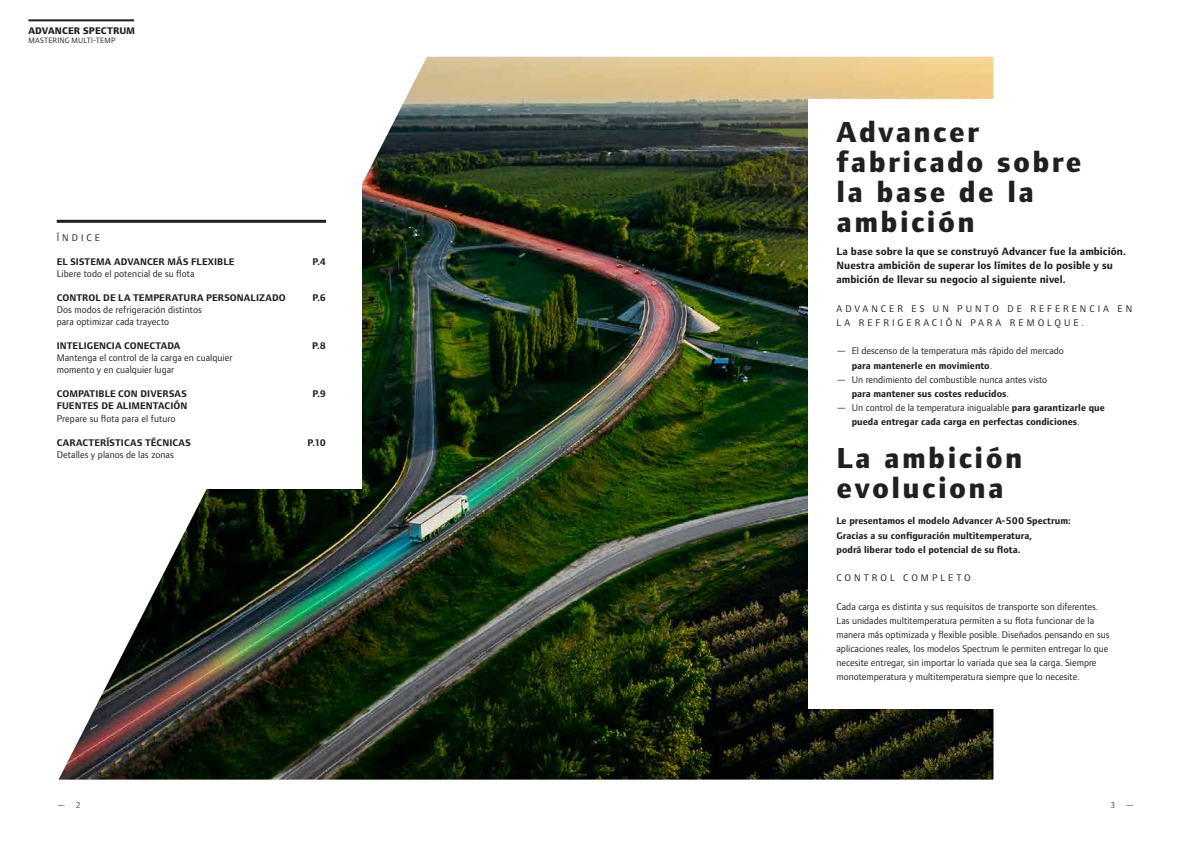
<style>
.page{position:relative;width:1191px;height:842px;background:#fff}
.page>*{position:absolute;margin:0;border:0;box-sizing:border-box;transform-origin:0 0}
.t1{font:800 30px/30px "Foundry Form Sans";letter-spacing:.08em;color:#231f20}
.t2{font:700 11px/14px "Foundry Form Sans";color:#231f20}
.t3{font:10px/14.2px "Foundry Form Sans";color:#231f20}
.t4{font:700 10px/14.2px "Foundry Form Sans";color:#231f20}
.t5{font:10px/14.2px "Foundry Form Sans";letter-spacing:.3em;color:#231f20}
.t6{font:800 10px "Foundry Form Sans";letter-spacing:.01em;color:#231f20}
.t7{font:9px "Foundry Form Sans";color:#4d4d4f}
.t8{font:8px "Foundry Form Sans";letter-spacing:.02em;color:#231f20}
.s1{font-weight:700}
.s2{font-weight:400}
</style>
<div class="page">
<hr style="left:28px;top:19px;width:106px;height:2px;background:#231f20">
<img style="left:59px;top:57px;width:934px;height:723px">
<div style="left:0;top:184px;width:361px;height:305px;background:#fff"></div>
<hr style="left:57px;top:220px;width:269px;height:3px;background:#231f20">
<div style="left:808px;top:99px;width:326px;height:610px;background:#fff"></div>
<p class="t6" style="left:28px;top:25px;width:108px">ADVANCER SPECTRUM</p>
<p class="t8" style="left:28px;top:35px;width:89px">MASTERING MULTI-TEMP</p>
<p class="t3" style="left:57px;top:231px;width:45px">ÍNDICE</p>
<p class="t4" style="left:57px;top:255px;width:179px">EL SISTEMA ADVANCER MÁS FLEXIBLE</p>
<p class="t4" style="left:312px;top:255px;width:15px">P.4</p>
<p class="t3" style="left:57px;top:267px;width:139px">Libere todo el potencial de su flota</p>
<p class="t4" style="left:57px;top:291px;width:230px">CONTROL DE LA TEMPERATURA PERSONALIZADO</p>
<p class="t4" style="left:312px;top:291px;width:15px">P.6</p>
<p class="t3" style="left:57px;top:304px;width:147px;line-height:12px">Dos modos de refrigeración distintos para optimizar cada trayecto</p>
<p class="t4" style="left:57px;top:339px;width:125px">INTELIGENCIA CONECTADA</p>
<p class="t4" style="left:312px;top:339px;width:15px">P.8</p>
<p class="t3" style="left:57px;top:352px;width:177px;line-height:12px">Mantenga el control de la carga en cualquier momento y en cualquier lugar</p>
<p class="t4" style="left:57px;top:387px;width:132px">COMPATIBLE CON DIVERSAS</p>
<p class="t4" style="left:312px;top:387px;width:15px">P.9</p>
<p class="t4" style="left:57px;top:399px;width:132px">FUENTES DE ALIMENTACIÓN</p>
<p class="t3" style="left:57px;top:411px;width:120px">Prepare su flota para el futuro</p>
<p class="t4" style="left:57px;top:435px;width:136px">CARACTERÍSTICAS TÉCNICAS</p>
<p class="t4" style="left:307px;top:435px;width:20px">P.10</p>
<p class="t3" style="left:57px;top:447px;width:119px">Detalles y planos de las zonas</p>
<h1 class="t1" style="left:836px;top:117px;width:247px">Advancer fabricado sobre la base de la ambición</h1>
<p class="t2" style="left:836px;top:245px;width:291px">La base sobre la que se construyó Advancer fue la ambición.<br>Nuestra ambición de superar los límites de lo posible y su ambición de llevar su negocio al siguiente nivel.</p>
<p class="t5" style="left:836px;top:301px;width:297px">ADVANCER ES UN PUNTO DE REFERENCIA EN<br>LA REFRIGERACIÓN PARA REMOLQUE.</p>
<p class="t3" style="left:852px;top:344px;width:214px;text-indent:-15px">— El descenso de la temperatura más rápido del mercado <span class="s1">para mantenerle en movimiento</span>.</p>
<p class="t3" style="left:852px;top:372px;width:197px;text-indent:-15px">— Un rendimiento del combustible nunca antes visto <span class="s1">para mantener sus costes reducidos</span>.</p>
<p class="t4" style="left:852px;top:401px;width:254px;text-indent:-15px"><span class="s2">— Un control de la temperatura inigualable</span> para garantizarle que pueda entregar cada carga en perfectas condiciones<span class="s2">.</span></p>
<h1 class="t1" style="left:836px;top:443px;width:187px">La ambición evoluciona</h1>
<p class="t4" style="left:836px;top:514px;width:236px">Le presentamos el modelo Advancer A-500 Spectrum:<br>Gracias a su configuración multitemperatura,<br>podrá liberar todo el potencial de su flota.</p>
<p class="t5" style="left:836px;top:571px;width:136px">CONTROL COMPLETO</p>
<p class="t3" style="left:836px;top:599px;width:274px">Cada carga es distinta y sus requisitos de transporte son diferentes.<br>Las unidades multitemperatura permiten a su flota funcionar de la manera más optimizada y flexible posible. Diseñados pensando en sus aplicaciones reales, los modelos Spectrum le permiten entregar lo que necesite entregar, sin importar lo variada que sea la carga. Siempre monotemperatura y multitemperatura siempre que lo necesite.</p>
<p class="t7" style="left:57px;top:800px;width:25px">— 2</p>
<p class="t7" style="left:1110px;top:800px;width:25px">3 —</p>
</div>
